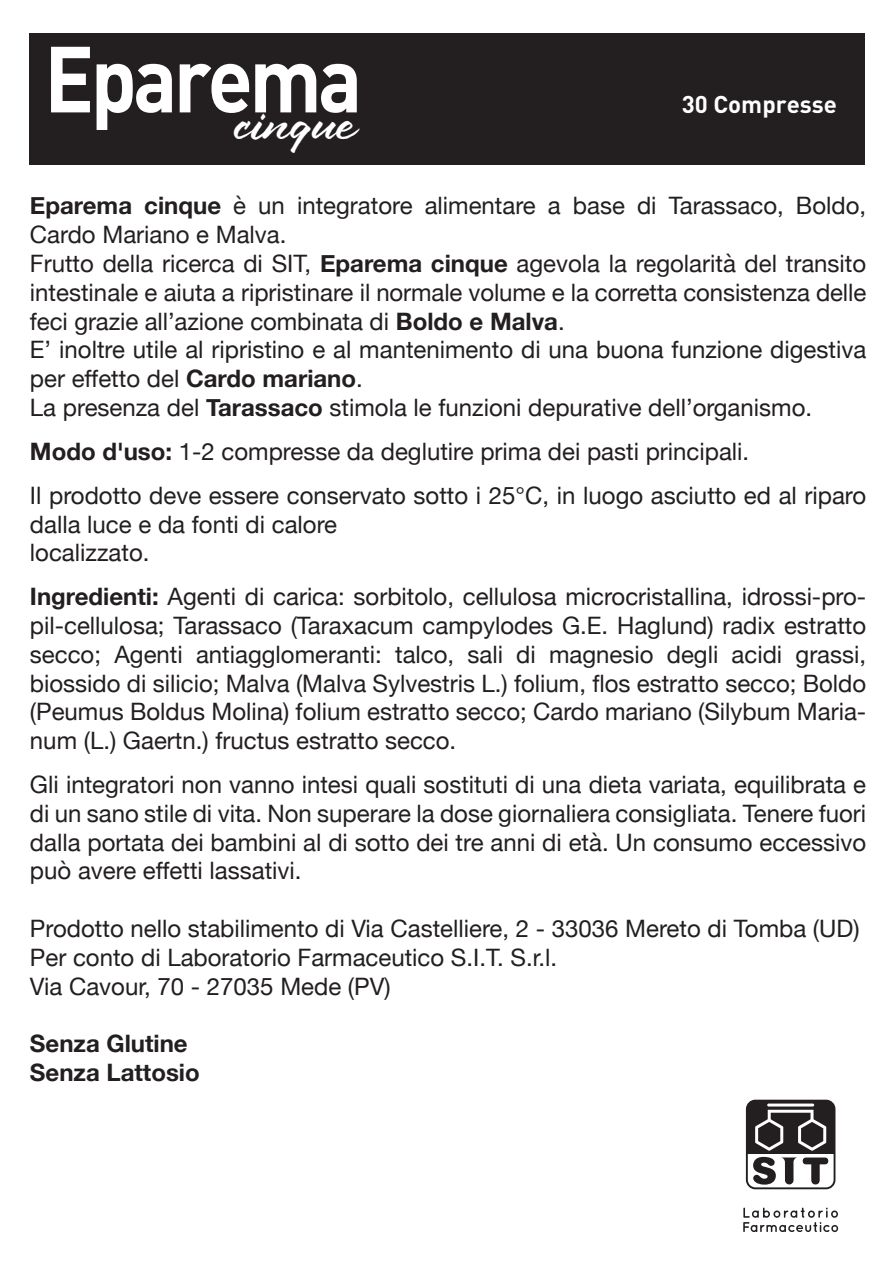
<style>
.page{position:relative;width:893px;height:1276px;background:#fff}
.page>*{position:absolute;margin:0;border:0;box-sizing:border-box;transform-origin:0 0}
.t1{font:700 92.1px "DIN";letter-spacing:-.045em;color:#fff;scale:.9 1}
.t2{font:42.3px "Brushland";color:#fff}
.t3{font:24px/28.8px "Helvetica Neue";color:#231f20}
.t4{font:700 24px/28.8px "Helvetica Neue";color:#231f20}
.t5{font:700 24px "DIN";color:#fff}
.s1{font-weight:700}
</style>
<div class="page">
<div style="left:29px;top:33px;width:836px;height:131px;background:#231f20"></div>
<svg style="left:745px;top:1099px;width:91px;height:91px"></svg>
<hr style="left:767px;top:1103px;width:47px;height:3px;background:#fff">
<svg style="left:743px;top:1207px;width:95px;height:25px"></svg>
<h1 class="t1" style="left:44px;top:19px;width:355px">Eparema</h1>
<h2 class="t2" style="left:233px;top:100px;width:124px">cinque</h2>
<p class="t5" style="left:682px;top:89px;width:157px">30 Compresse</p>
<p class="t3" style="left:30px;top:193px;width:838px"><span class="s1">Eparema cinque</span> è un integratore alimentare a base di Tarassaco, Boldo, Cardo Mariano e Malva.<br>Frutto della ricerca di SIT, <span class="s1">Eparema cinque</span> agevola la regolarità del transito intestinale e aiuta a ripristinare il normale volume e la corretta consistenza delle feci grazie all’azione combinata di <span class="s1">Boldo e Malva</span>.<br>E’ inoltre utile al ripristino e al mantenimento di una buona funzione digestiva per effetto del <span class="s1">Cardo mariano</span>.<br>La presenza del <span class="s1">Tarassaco</span> stimola le funzioni depurative dell’organismo.</p>
<p class="t3" style="left:30px;top:431px;width:838px;line-height:43.8px"><span class="s1">Modo d'uso:</span> 1-2 compresse da deglutire prima dei pasti principali.<br>Il prodotto deve essere conservato sotto i 25°C, in luogo asciutto ed al riparo</p>
<p class="t3" style="left:30px;top:511px;width:309px">dalla luce e da fonti di calore localizzato.</p>
<p class="t3" style="left:30px;top:583px;width:838px;text-align:justify"><span class="s1">Ingredienti:</span> Agenti di carica: sorbitolo, cellulosa microcristallina, idrossi-pro&shy;pil-cellulosa; Tarassaco (Taraxacum campylodes G.E. Haglund) radix estratto secco; Agenti antiagglomeranti: talco, sali di magnesio degli acidi grassi, biossido di silicio; Malva (Malva Sylvestris L.) folium, flos estratto secco; Boldo (Peumus Boldus Molina) folium estratto secco; Cardo mariano (Silybum Maria&shy;num (L.) Gaertn.) fructus estratto secco.</p>
<p class="t3" style="left:30px;top:771px;width:838px;text-align:justify">Gli integratori non vanno intesi quali sostituti di una dieta variata, equilibrata e di un sano stile di vita. Non superare la dose giornaliera consigliata. Tenere fuori dalla portata dei bambini al di sotto dei tre anni di età. Un consumo eccessivo può avere effetti lassativi.</p>
<p class="t3" style="left:30px;top:915px;width:831px">Prodotto nello stabilimento di Via Castelliere, 2 - 33036 Mereto di Tomba (UD)<br>Per conto di Laboratorio Farmaceutico S.I.T. S.r.l.<br>Via Cavour, 70 - 27035 Mede (PV)</p>
<p class="t4" style="left:30px;top:1030px;width:171px">Senza Glutine<br>Senza Lattosio</p>
</div>
